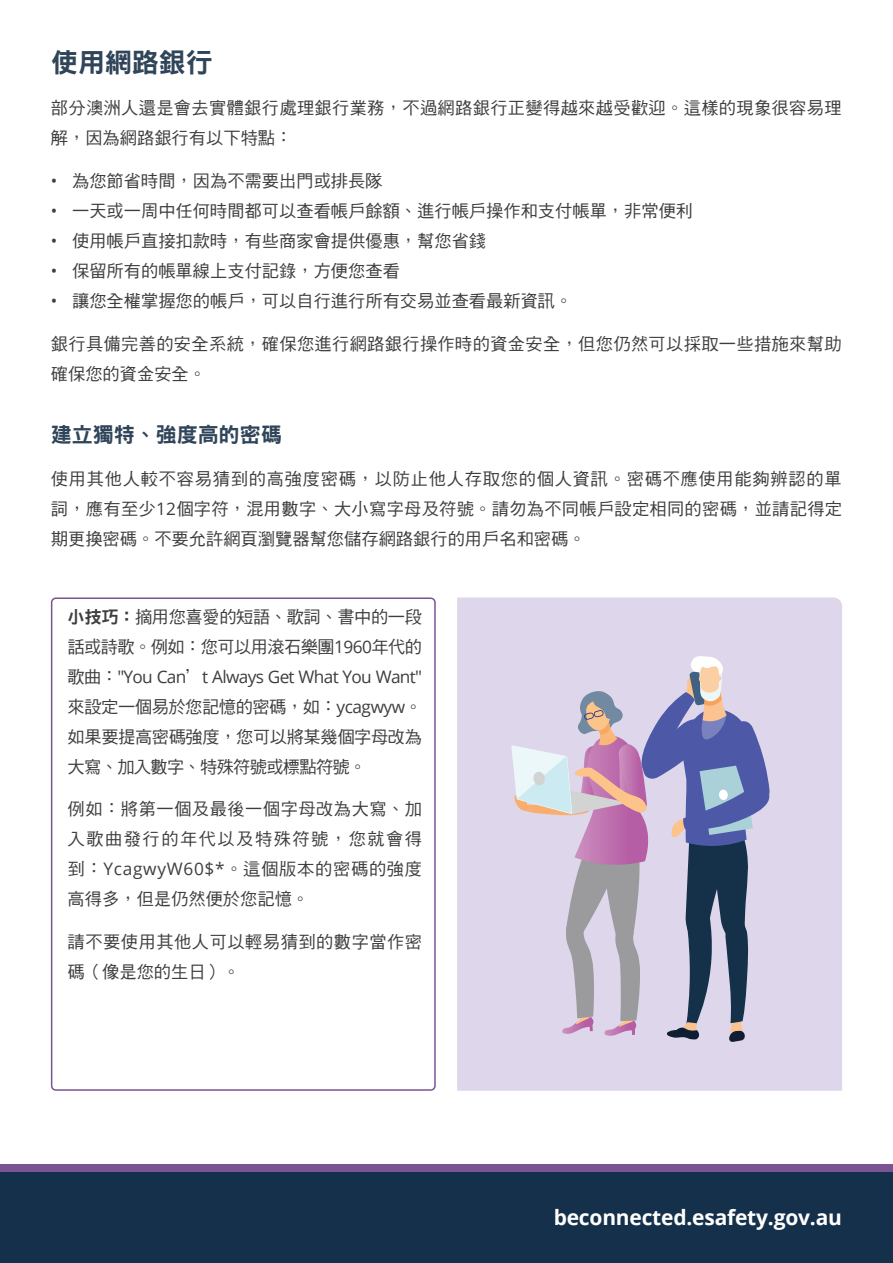
<style>
.page{position:relative;width:893px;height:1263px;background:#fff}
.page>*{position:absolute;margin:0;border:0;box-sizing:border-box;transform-origin:0 0}
.t1{font:27px "DF Hei Std W9";color:#30455a}
.t2{font:700 21px "Open Sans";letter-spacing:-.01em;color:#fff}
.t3{font:21px "DF Hei Std W9";color:#30455a}
.t4{font:17.25px/30px "DF Hei Std W5";color:#3e3e3f;text-align:justify}
.t5{font:17.25px/30px "DF Hei Std W5";letter-spacing:.02em;color:#3e3e3f}
.t6{font:17.25px/30px "DF Hei Std W5";letter-spacing:-.035em;color:#3e3e3f}
.t7{font:17.25px "Open Sans";letter-spacing:-.04em;color:#3e3e3f}
.t8{font:17.25px/30px "DF Hei Std W5";letter-spacing:.03em;color:#3e3e3f}
.s1{font-family:"Open Sans"}
.s2{font-family:"DF Hei Std W9"}
.s3{font-family:"DF Hei Std W5"}
</style>
<div class="page">
<div style="left:0;top:1164px;width:893px;height:8px;background:#7a5392"></div>
<div style="left:0;top:1172px;width:893px;height:91px;background:#14304a"></div>
<div style="left:457px;top:597px;width:385px;height:494px;background:#ded6ea"></div>
<div style="left:51px;top:597px;width:385px;height:494px;border:2px solid #7a5392;border-radius:4px"></div>
<svg style="left:511px;top:656px;width:259px;height:386px;background:#b5afc7"></svg>
<h1 class="t1" style="left:51px;top:47px;width:164px">使用網路銀行</h1>
<p class="t5" style="left:51px;top:93px;width:792px">部分澳洲人還是會去實體銀行處理銀行業務，不過網路銀行正變得越來越受歡迎。這樣的現象很容易理解，因為網路銀行有以下特點：</p>
<p class="t4" style="left:51px;top:166px;width:333px"><span class="s1">•</span> 為您節省時間，因為不需要出門或排長隊</p>
<p class="t4" style="left:51px;top:196px;width:644px"><span class="s1">•</span> 一天或一周中任何時間都可以查看帳戶餘額、進行帳戶操作和支付帳單，非常便利</p>
<p class="t4" style="left:51px;top:226px;width:437px"><span class="s1">•</span> 使用帳戶直接扣款時，有些商家會提供優惠，幫您省錢</p>
<p class="t4" style="left:51px;top:256px;width:351px"><span class="s1">•</span> 保留所有的帳單線上支付記錄，方便您查看</p>
<p class="t4" style="left:51px;top:286px;width:523px"><span class="s1">•</span> 讓您全權掌握您的帳戶，可以自行進行所有交易並查看最新資訊。</p>
<p class="t5" style="left:51px;top:328px;width:792px">銀行具備完善的安全系統，確保您進行網路銀行操作時的資金安全，但您仍然可以採取一些措施來幫助確保您的資金安全。</p>
<p class="t3" style="left:51px;top:423px;width:232px">建立獨特、強度高的密碼</p>
<p class="t4" style="left:51px;top:463px;width:793px">使用其他人較不容易猜到的高強度密碼，以防止他人存取您的個人資訊。密碼不應使用能夠辨認的單詞，應有至少<span class="s1">12</span>個字符，混用數字、大小寫字母及符號。請勿為不同帳戶設定相同的密碼，並請記得定期更換密碼。不要允許網頁瀏覽器幫您儲存網路銀行的用戶名和密碼。</p>
<p class="t6" style="left:68px;top:601px;width:356px"><span class="s2">小技巧：</span>摘用您喜愛的短語、歌詞、書中的一段話或詩歌。例如：您可以用滾石樂團<span class="s1">1960</span>年代的</p>
<p class="t7" style="left:68px;top:664px;width:356px"><span class="s3">歌曲：</span>"You Can<span class="s3">’</span>t Always Get What You Want"</p>
<p class="t4" style="left:68px;top:691px;width:356px">來設定一個易於您記憶的密碼，如：<span class="s1">ycagwyw</span>。如果要提高密碼強度，您可以將某幾個字母改為大寫、加入數字、特殊符號或標點符號。</p>
<p class="t4" style="left:68px;top:794px;width:356px">例如：將第一個及最後一個字母改為大寫、加入歌曲發行的年代以及特殊符號，您就會得到：<span class="s1">YcagwyW60$*</span>。這個版本的密碼的強度高得多，但是仍然便於您記憶。</p>
<p class="t8" style="left:68px;top:927px;width:356px">請不要使用其他人可以輕易猜到的數字當作密碼（像是您的生日）。</p>
<p class="t2" style="left:554px;top:1202px;width:290px">beconnected.esafety.gov.au</p>
</div>
